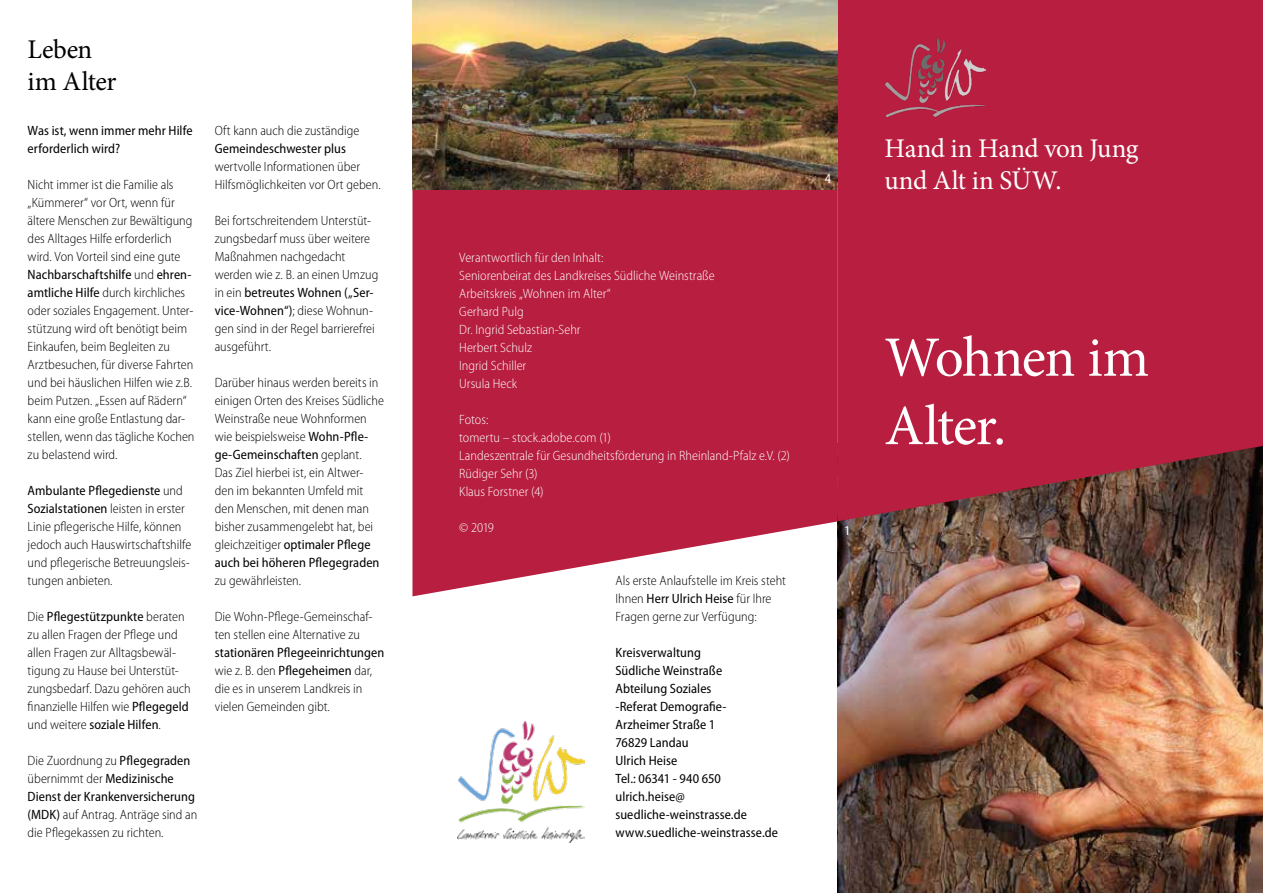
<style>
.page{position:relative;width:1263px;height:893px;background:#fff}
.page>*{position:absolute;margin:0;border:0;box-sizing:border-box;transform-origin:0 0}
.t1{font:57px/68.4px "Minion Pro";letter-spacing:-.025em;color:#fff}
.t2{font:27px/32.4px "Minion Pro";letter-spacing:-.02em;color:#fff}
.t3{font:27px/32.4px "Minion Pro";letter-spacing:-.015em;color:#000}
.t4{font:300 semi-condensed 13.5px/18px "Myriad Pro";color:#000}
.t5{font:300 semi-condensed 13.5px/18px "Myriad Pro";color:#fff}
.t6{font:semi-condensed 13.5px/18px "Myriad Pro";letter-spacing:.005em;color:#000}
.t7{font:semi-condensed 13.5px "Myriad Pro";color:#fff}
.s1{font-weight:400}
</style>
<div class="page">
<img style="left:838px;top:521px;width:425px;height:372px">
<svg style="left:412px;top:189px;width:426px;height:407px;background:#bd3250"></svg>
<svg style="left:838px;top:0;width:425px;height:521px;background:#af203d"></svg>
<img style="left:412px;top:0;width:426px;height:189px">
<img style="left:884px;top:38px;width:101px;height:79px">
<img style="left:457px;top:722px;width:128px;height:120px">
<h2 class="t3" style="left:28px;top:33px;width:90px">Leben im Alter</h2>
<p class="t6" style="left:28px;top:122px;width:167px">Was ist, wenn immer mehr Hilfe erforderlich wird?</p>
<p class="t4" style="left:28px;top:176px;width:168px">Nicht immer ist die Familie als „Kümmerer“ vor Ort, wenn für ältere Menschen zur Bewältigung des Alltages Hilfe erforderlich wird. Von Vorteil sind eine gute<br><span class="s1">Nachbarschaftshilfe</span> und <span class="s1">ehren&shy;amtliche Hilfe</span> durch kirchliches oder soziales Engagement. Unter&shy;stützung wird oft benötigt beim<br>Einkaufen, beim Begleiten zu<br>Arztbesuchen, für diverse Fahrten und bei häuslichen Hilfen wie z.B. beim Putzen. „Essen auf Rädern“ kann eine große Entlastung dar&shy;stellen, wenn das tägliche Kochen zu belastend wird.</p>
<p class="t4" style="left:28px;top:482px;width:165px"><span class="s1">Ambulante Pflegedienste</span> und<br><span class="s1">Sozialstationen</span> leisten in erster<br>Linie pflegerische Hilfe, können jedoch auch Hauswirtschaftshilfe und pflegerische Betreuungsleis&shy;tungen anbieten.</p>
<p class="t4" style="left:28px;top:608px;width:165px">Die <span class="s1">Pflegestützpunkte</span> beraten zu allen Fragen der Pflege und allen Fragen zur Alltagsbewäl&shy;tigung zu Hause bei Unterstüt&shy;zungsbedarf. Dazu gehören auch finanzielle Hilfen wie <span class="s1">Pflegegeld </span>und weitere <span class="s1">soziale Hilfen</span>.</p>
<p class="t4" style="left:28px;top:752px;width:171px">Die Zuordnung zu <span class="s1">Pflegegraden </span>übernimmt der <span class="s1">Medizinische<br>Dienst der Krankenversicherung (MDK)</span> auf Antrag. Anträge sind an die Pflegekassen zu richten.</p>
<p class="t4" style="left:215px;top:122px;width:146px">Oft kann auch die zuständige</p>
<p class="t6" style="left:215px;top:140px;width:133px">Gemeindeschwester plus</p>
<p class="t4" style="left:215px;top:158px;width:168px">wertvolle Informationen über<br>Hilfsmöglichkeiten vor Ort geben.</p>
<p class="t4" style="left:215px;top:212px;width:165px">Bei fortschreitendem Unterstüt&shy;zungsbedarf muss über weitere<br>Maßnahmen nachgedacht werden wie z. B. an einen Umzug in ein <span class="s1">betreutes Wohnen („Ser&shy;vice-Wohnen“)</span>; diese Wohnun&shy;gen sind in der Regel barrierefrei ausgeführt.</p>
<p class="t4" style="left:215px;top:374px;width:171px">Darüber hinaus werden bereits in einigen Orten des Kreises Südliche<br>Weinstraße neue Wohnformen wie beispielsweise <span class="s1">Wohn-Pfle&shy;ge-Gemeinschaften</span> geplant.<br>Das Ziel hierbei ist, ein Altwer&shy;den im bekannten Umfeld mit den Menschen, mit denen man bisher zusammengelebt hat, bei gleichzeitiger <span class="s1">optimaler Pflege auch bei höheren Pflegegraden</span></p>
<p class="t4" style="left:215px;top:572px;width:88px">zu gewährleisten.</p>
<p class="t4" style="left:215px;top:608px;width:159px">Die Wohn-Pflege-Gemeinschaf&shy;ten stellen eine Alternative zu</p>
<p class="t4" style="left:215px;top:644px;width:171px"><span class="s1">stationären Pflegeeinrichtungen </span>wie z. B. den <span class="s1">Pflegeheimen</span> dar, die es in unserem Landkreis in vielen Gemeinden gibt.</p>
<p class="t5" style="left:459px;top:248px;width:257px">Verantwortlich für den Inhalt:<br>Seniorenbeirat des Landkreises Südliche Weinstraße<br>Arbeitskreis „Wohnen im Alter“<br>Gerhard Pulg<br>Dr. Ingrid Sebastian-Sehr<br>Herbert Schulz<br>Ingrid Schiller<br>Ursula Heck</p>
<p class="t5" style="left:459px;top:410px;width:332px">Fotos:<br>tomertu – stock.adobe.com (1)<br>Landeszentrale für Gesundheitsförderung in Rheinland-Pfalz e.V. (2)<br>Rüdiger Sehr (3)<br>Klaus Forstner (4)</p>
<p class="t5" style="left:459px;top:518px;width:36px">© 2019</p>
<p class="t4" style="left:615px;top:572px;width:172px">Als erste Anlaufstelle im Kreis steht<br>Ihnen <span class="s1">Herr Ulrich Heise</span> für Ihre<br>Fragen gerne zur Verfügung:</p>
<p class="t6" style="left:615px;top:644px;width:164px">Kreisverwaltung<br>Südliche Weinstraße<br>Abteilung Soziales<br>-Referat Demografie-<br>Arzheimer Straße 1<br>76829 Landau<br>Ulrich Heise<br>Tel.: 06341 - 940 650 ulrich.heise@ suedliche-weinstrasse.de www.suedliche-weinstrasse.de</p>
<p class="t7" style="left:825px;top:171px;width:8px">4</p>
<p class="t7" style="left:844px;top:523px;width:8px">1</p>
<h2 class="t2" style="left:884px;top:132px;width:256px">Hand in Hand von Jung und Alt in SÜW.</h2>
<h1 class="t1" style="left:884px;top:324px;width:266px">Wohnen im<br>Alter.</h1>
</div>
